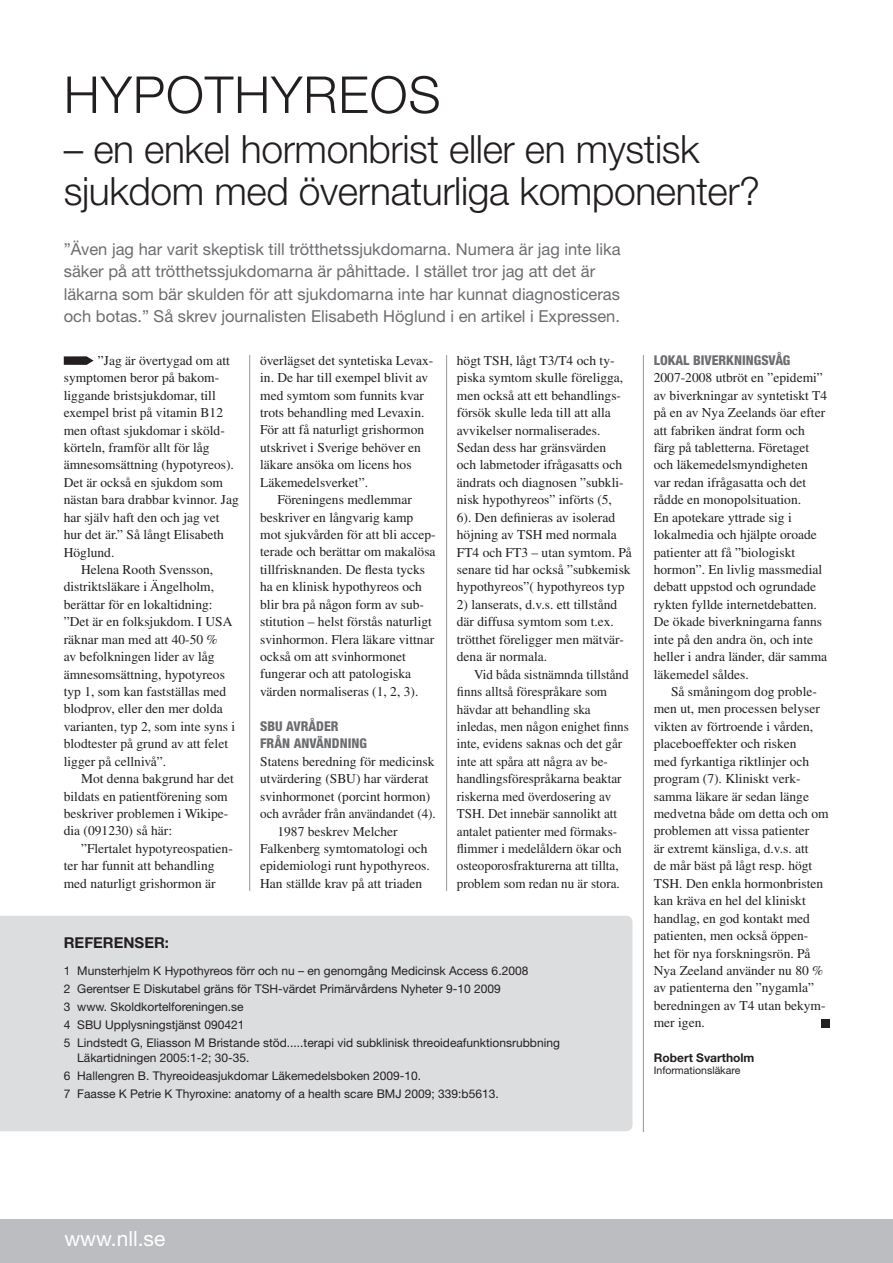
<style>
.page{position:relative;width:893px;height:1263px;background:#fff}
.page>*{position:absolute;margin:0;border:0;box-sizing:border-box;transform-origin:0 0}
.t1{font:300 51px "Helvetica Neue LT Std";letter-spacing:.17em;color:#231f20}
.t2{font:300 39px/42px "Helvetica Neue LT Std";letter-spacing:-.01em;color:#231f20}
.t3{font:21px "Helvetica Neue LT Std";color:#fff}
.t4{font:16.5px/22.5px "Helvetica Neue LT Std";color:#6c6d70}
.t5{font:700 15px "Helvetica Neue LT Std";color:#231f20}
.t6{font:13.5px/17.4px "Times LT Std";color:#231f20}
.t7{font:800 condensed 13.5px/17.4px "Helvetica Neue LT Std";color:#6c6d70}
.t8{font:12px/18px "Helvetica Neue LT Std";color:#231f20}
.t9{font:700 12px "Helvetica Neue LT Std";color:#231f20}
.t10{font:10.5px "Helvetica Neue LT Std";color:#231f20}
</style>
<div class="page">
<div style="left:0;top:916px;width:632px;height:215px;background:#dcdddf"></div>
<div style="left:0;top:1219px;width:893px;height:44px;background:#bcbdc0"></div>
<hr style="left:249px;top:355px;width:1px;height:536px;background:#939598">
<hr style="left:446px;top:355px;width:1px;height:536px;background:#939598">
<hr style="left:643px;top:355px;width:1px;height:777px;background:#939598">
<svg style="left:64px;top:356px;width:30px;height:9px"></svg>
<div style="left:821px;top:1019px;width:8px;height:8px;background:#231f20"></div>
<h1 class="t1" style="left:64px;top:64px;width:378px">Hypothyreos</h1>
<h2 class="t2" style="left:64px;top:128px;width:698px">– en enkel hormonbrist eller en mystisk sjukdom med övernaturliga komponenter?</h2>
<p class="t4" style="left:64px;top:237px;width:558px">”Även jag har varit skeptisk till trötthetssjukdomarna. Numera är jag inte lika säker på att trötthetssjukdomarna är påhittade. I stället tror jag att det är läkarna som bär skulden för att sjukdomarna inte har kunnat diagnosticeras och botas.” Så skrev journalisten Elisabeth Höglund i en artikel i Expressen.</p>
<p class="t6" style="left:98px;top:352px;width:134px">”Jag är övertygad om att</p>
<p class="t6" style="left:64px;top:369px;width:157px">symptomen beror på bakom-</p>
<p class="t6" style="left:64px;top:386px;width:154px">liggande bristsjukdomar, till</p>
<p class="t6" style="left:64px;top:404px;width:161px">exempel brist på vitamin B12</p>
<p class="t6" style="left:64px;top:421px;width:163px">men oftast sjukdomar i sköld-</p>
<p class="t6" style="left:64px;top:439px;width:147px">körteln, framför allt för låg</p>
<p class="t6" style="left:64px;top:456px;width:172px">ämnesomsättning (hypotyreos).</p>
<p class="t6" style="left:64px;top:474px;width:161px">Det är också en sjukdom som</p>
<p class="t6" style="left:64px;top:491px;width:177px">nästan bara drabbar kvinnor. Jag</p>
<p class="t6" style="left:64px;top:508px;width:157px">har själv haft den och jag vet</p>
<p class="t6" style="left:64px;top:526px;width:162px">hur det är.” Så långt Elisabeth</p>
<p class="t6" style="left:64px;top:543px;width:52px">Höglund.</p>
<p class="t6" style="left:81px;top:561px;width:134px">Helena Rooth Svensson,</p>
<p class="t6" style="left:64px;top:578px;width:152px">distriktsläkare i Ängelholm,</p>
<p class="t6" style="left:64px;top:596px;width:150px">berättar för en lokaltidning:</p>
<p class="t6" style="left:64px;top:613px;width:170px">”Det är en folksjukdom. I USA</p>
<p class="t6" style="left:64px;top:630px;width:156px">räknar man med att 40-50 %</p>
<p class="t6" style="left:64px;top:648px;width:152px">av befolkningen lider av låg</p>
<p class="t6" style="left:64px;top:665px;width:163px">ämnesomsättning, hypotyreos</p>
<p class="t6" style="left:64px;top:683px;width:164px">typ 1, som kan fastställas med</p>
<p class="t6" style="left:64px;top:700px;width:161px">blodprov, eller den mer dolda</p>
<p class="t6" style="left:64px;top:718px;width:173px">varianten, typ 2, som inte syns i</p>
<p class="t6" style="left:64px;top:735px;width:166px">blodtester på grund av att felet</p>
<p class="t6" style="left:64px;top:752px;width:104px">ligger på cellnivå”.</p>
<p class="t6" style="left:81px;top:770px;width:154px">Mot denna bakgrund har det</p>
<p class="t6" style="left:64px;top:787px;width:165px">bildats en patientförening som</p>
<p class="t6" style="left:64px;top:805px;width:166px">beskriver problemen i Wikipe-</p>
<p class="t6" style="left:64px;top:822px;width:110px">dia (091230) så här:</p>
<p class="t6" style="left:81px;top:840px;width:153px">”Flertalet hypotyreospatien-</p>
<p class="t6" style="left:64px;top:857px;width:152px">ter har funnit att behandling</p>
<p class="t6" style="left:64px;top:874px;width:153px">med naturligt grishormon är</p>
<p class="t6" style="left:457px;top:352px;width:176px">högt TSH, lågt T3/T4 och ty&shy;piska symtom skulle föreligga, men också att ett behandlings&shy;försök skulle leda till att alla avvikelser normaliserades.<br>Sedan dess har gränsvärden<br>och labmetoder ifrågasatts och ändrats och diagnosen ”subkli&shy;nisk hypothyreos” införts (5,<br>6). Den definieras av isolerad höjning av TSH med normala<br>FT4 och FT3 – utan symtom. På senare tid har också ”subkemisk hypothyreos”( hypothyreos typ</p>
<p class="t6" style="left:457px;top:596px;width:168px">2) lanserats, d.v.s. ett tillstånd där diffusa symtom som t.ex. trötthet föreligger men mätvär&shy;dena är normala.</p>
<p class="t6" style="left:457px;top:665px;width:174px;text-indent:17px">Vid båda sistnämnda tillstånd finns alltså förespråkare som hävdar att behandling ska inledas, men någon enighet finns inte, evidens saknas och det går inte att spåra att några av be&shy;handlingsförespråkarna beaktar riskerna med överdosering av<br>TSH. Det innebär sannolikt att antalet patienter med förmaks&shy;flimmer i medelåldern ökar och osteoporosfrakturerna att tillta, problem som redan nu är stora.</p>
<p class="t6" style="left:260px;top:351px;width:175px">överlägset det syntetiska Levax-</p>
<p class="t6" style="left:260px;top:369px;width:170px">in. De har till exempel blivit av</p>
<p class="t6" style="left:260px;top:386px;width:165px">med symtom som funnits kvar</p>
<p class="t6" style="left:260px;top:404px;width:166px">trots behandling med Levaxin.</p>
<p class="t6" style="left:260px;top:421px;width:166px">För att få naturligt grishormon</p>
<p class="t6" style="left:260px;top:439px;width:162px">utskrivet i Sverige behöver en</p>
<p class="t6" style="left:260px;top:456px;width:153px">läkare ansöka om licens hos</p>
<p class="t6" style="left:260px;top:473px;width:109px">Läkemedelsverket”.</p>
<p class="t6" style="left:277px;top:491px;width:136px">Föreningens medlemmar</p>
<p class="t6" style="left:260px;top:508px;width:155px">beskriver en långvarig kamp</p>
<p class="t6" style="left:260px;top:526px;width:177px">mot sjukvården för att bli accep-</p>
<p class="t6" style="left:260px;top:543px;width:177px">terade och berättar om makalösa</p>
<p class="t6" style="left:260px;top:561px;width:166px">tillfrisknanden. De flesta tycks</p>
<p class="t6" style="left:260px;top:578px;width:163px">ha en klinisk hypothyreos och</p>
<p class="t6" style="left:260px;top:595px;width:165px">blir bra på någon form av sub-</p>
<p class="t6" style="left:260px;top:613px;width:173px">stitution – helst förstås naturligt</p>
<p class="t6" style="left:260px;top:630px;width:175px">svinhormon. Flera läkare vittnar</p>
<p class="t6" style="left:260px;top:648px;width:147px">också om att svinhormonet</p>
<p class="t6" style="left:260px;top:665px;width:153px">fungerar och att patologiska</p>
<p class="t6" style="left:260px;top:683px;width:160px">värden normaliseras (1, 2, 3).</p>
<p class="t7" style="left:260px;top:717px;width:108px">SBU AVRÅDER<br>FRÅN ANVÄNDNING</p>
<p class="t6" style="left:260px;top:752px;width:176px">Statens beredning för medicinsk</p>
<p class="t6" style="left:260px;top:770px;width:170px">utvärdering (SBU) har värderat</p>
<p class="t6" style="left:260px;top:787px;width:172px">svinhormonet (porcint hormon)</p>
<p class="t6" style="left:260px;top:805px;width:177px">och avråder från användandet (4).</p>
<p class="t6" style="left:277px;top:822px;width:122px">1987 beskrev Melcher</p>
<p class="t6" style="left:260px;top:840px;width:169px">Falkenberg symtomatologi och</p>
<p class="t6" style="left:260px;top:857px;width:171px">epidemiologi runt hypothyreos.</p>
<p class="t6" style="left:260px;top:875px;width:164px">Han ställde krav på att triaden</p>
<p class="t5" style="left:64px;top:934px;width:107px">Referenser:</p>
<p class="t8" style="left:64px;top:961px;width:498px">1 Munsterhjelm K Hypothyreos förr och nu – en genomgång Medicinsk Access 6.2008<br>2 Gerentser E Diskutabel gräns för TSH-värdet Primärvårdens Nyheter 9-10 2009<br>3 www. Skoldkortelforeningen.se<br>4 SBU Upplysningstjänst 090421<br>5 Lindstedt G, Eliasson M Bristande stöd.....terapi vid subklinisk threoideafunktionsrubbning</p>
<p class="t8" style="left:64px;top:1048px;width:436px;text-indent:14px">Läkartidningen 2005:1-2; 30-35.<br>6 Hallengren B. Thyreoideasjukdomar Läkemedelsboken 2009-10.<br>7 Faasse K Petrie K Thyroxine: anatomy of a health scare BMJ 2009; 339:b5613.</p>
<p class="t7" style="left:654px;top:351px;width:138px">LOKAL BIVERKNINGSVÅG</p>
<p class="t6" style="left:654px;top:369px;width:175px">2007-2008 utbröt en ”epidemi” av biverkningar av syntetiskt T4 på en av Nya Zeelands öar efter att fabriken ändrat form och färg på tabletterna. Företaget och läkemedelsmyndigheten var redan ifrågasatta och det rådde en monopolsituation.<br>En apotekare yttrade sig i lokalmedia och hjälpte oroade patienter att få ”biologiskt hormon”. En livlig massmedial debatt uppstod och ogrundade rykten fyllde internetdebatten.<br>De ökade biverkningarna fanns inte på den andra ön, och inte heller i andra länder, där samma läkemedel såldes.</p>
<p class="t6" style="left:654px;top:683px;width:176px;text-indent:17px">Så småningom dog proble&shy;men ut, men processen belyser vikten av förtroende i vården, placeboeffekter och risken<br>med fyrkantiga riktlinjer och program (7). Kliniskt verk&shy;samma läkare är sedan länge medvetna både om detta och om problemen att vissa patienter<br>är extremt känsliga, d.v.s. att<br>de mår bäst på lågt resp. högt<br>TSH. Den enkla hormonbristen kan kräva en hel del kliniskt handlag, en god kontakt med patienten, men också öppen-<br>het för nya forskningsrön. På<br>Nya Zeeland använder nu 80 % av patienterna den ”nygamla” beredningen av T4 utan bekym&shy;mer igen.</p>
<p class="t9" style="left:654px;top:1050px;width:102px">Robert Svartholm</p>
<p class="t10" style="left:654px;top:1064px;width:88px">Informationsläkare</p>
<h3 class="t3" style="left:64px;top:1226px;width:103px">www.nll.se</h3>
</div>
